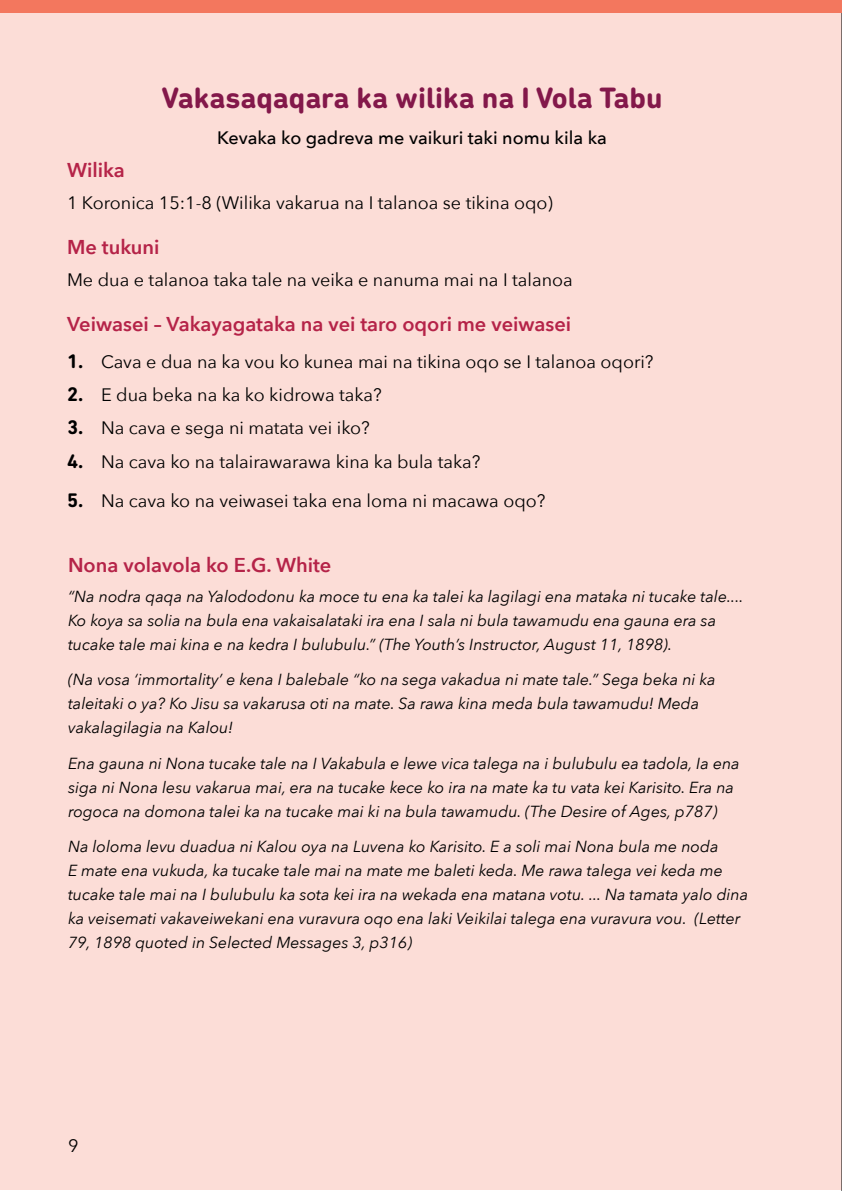
<style>
.page{position:relative;width:842px;height:1191px;background:#fff}
.page>*{position:absolute;margin:0;border:0;box-sizing:border-box;transform-origin:0 0}
.t1{font:700 30px "DIN Next Rounded LT Pro";color:#83184a}
.t2{font:600 20px "Avenir Next";color:#b52348}
.t3{font:18px "Avenir Next";color:#000}
.t4{font:500 18px "Avenir Next";color:#000}
.t5{font:italic 16px/24px "Avenir Next";color:#000}
.s1{font-family:"DIN Next Rounded LT Pro";font-weight:700;font-size:20px}
</style>
<div class="page">
<div style="left:0;top:0;width:842px;height:1190px;background:#fcddd7"></div>
<hr style="left:841px;top:0;width:1px;height:1191px;background:#000">
<div style="left:0;top:0;width:842px;height:12px;background:#f3775e"></div>
<h1 class="t1" style="left:161px;top:80px;width:502px">Vakasaqaqara ka wilika na I Vola Tabu</h1>
<p class="t4" style="left:217px;top:122px;width:391px">Kevaka ko gadreva me vaikuri taki nomu kila ka</p>
<p class="t2" style="left:67px;top:153px;width:59px">Wilika</p>
<p class="t3" style="left:67px;top:187px;width:487px">1 Koronica 15:1-8 (Wilika vakarua na I talanoa se tikina oqo)</p>
<p class="t2" style="left:67px;top:230px;width:94px">Me tukuni</p>
<p class="t3" style="left:67px;top:264px;width:507px">Me dua e talanoa taka tale na veika e nanuma mai na I talanoa</p>
<p class="t2" style="left:67px;top:306px;width:506px">Veiwasei – Vakayagataka na vei taro oqori me veiwasei</p>
<p class="t3" style="left:67px;top:346px;width:588px"><span class="s1">1.</span> Cava e dua na ka vou ko kunea mai na tikina oqo se I talanoa oqori?</p>
<p class="t3" style="left:67px;top:379px;width:316px"><span class="s1">2.</span> E dua beka na ka ko kidrowa taka?</p>
<p class="t3" style="left:67px;top:413px;width:304px"><span class="s1">3.</span> Na cava e sega ni matata vei iko?</p>
<p class="t3" style="left:67px;top:446px;width:415px"><span class="s1">4.</span> Na cava ko na talairawarawa kina ka bula taka?</p>
<p class="t3" style="left:67px;top:485px;width:480px"><span class="s1">5.</span> Na cava ko na veiwasei taka ena loma ni macawa oqo?</p>
<p class="t2" style="left:68px;top:548px;width:265px">Nona volavola ko E.G. White</p>
<p class="t5" style="left:68px;top:583px;width:677px">“Na nodra qaqa na Yalododonu ka moce tu ena ka talei ka lagilagi ena mataka ni tucake tale....<br>Ko koya sa solia na bula ena vakaisalataki ira ena I sala ni bula tawamudu ena gauna era sa tucake tale mai kina e na kedra I bulubulu.” (The Youth’s Instructor, August 11, 1898).</p>
<p class="t5" style="left:68px;top:667px;width:649px">(Na vosa ‘immortality’ e kena I balebale “ko na sega vakadua ni mate tale.” Sega beka ni ka taleitaki o ya? Ko Jisu sa vakarusa oti na mate. Sa rawa kina meda bula tawamudu! Meda vakalagilagia na Kalou!</p>
<p class="t5" style="left:68px;top:750px;width:673px">Ena gauna ni Nona tucake tale na I Vakabula e lewe vica talega na i bulubulu ea tadola, Ia ena siga ni Nona lesu vakarua mai, era na tucake kece ko ira na mate ka tu vata kei Karisito. Era na rogoca na domona talei ka na tucake mai ki na bula tawamudu. (The Desire of Ages, p787)</p>
<p class="t5" style="left:68px;top:833px;width:682px">Na loloma levu duadua ni Kalou oya na Luvena ko Karisito. E a soli mai Nona bula me noda<br>E mate ena vukuda, ka tucake tale mai na mate me baleti keda. Me rawa talega vei keda me tucake tale mai na I bulubulu ka sota kei ira na wekada ena matana votu. ... Na tamata yalo dina ka veisemati vakaveiwekani ena vuravura oqo ena laki Veikilai talega ena vuravura vou. (Letter 79, 1898 quoted in Selected Messages 3, p316)</p>
<p class="t3" style="left:68px;top:1130px;width:12px">9</p>
</div>
